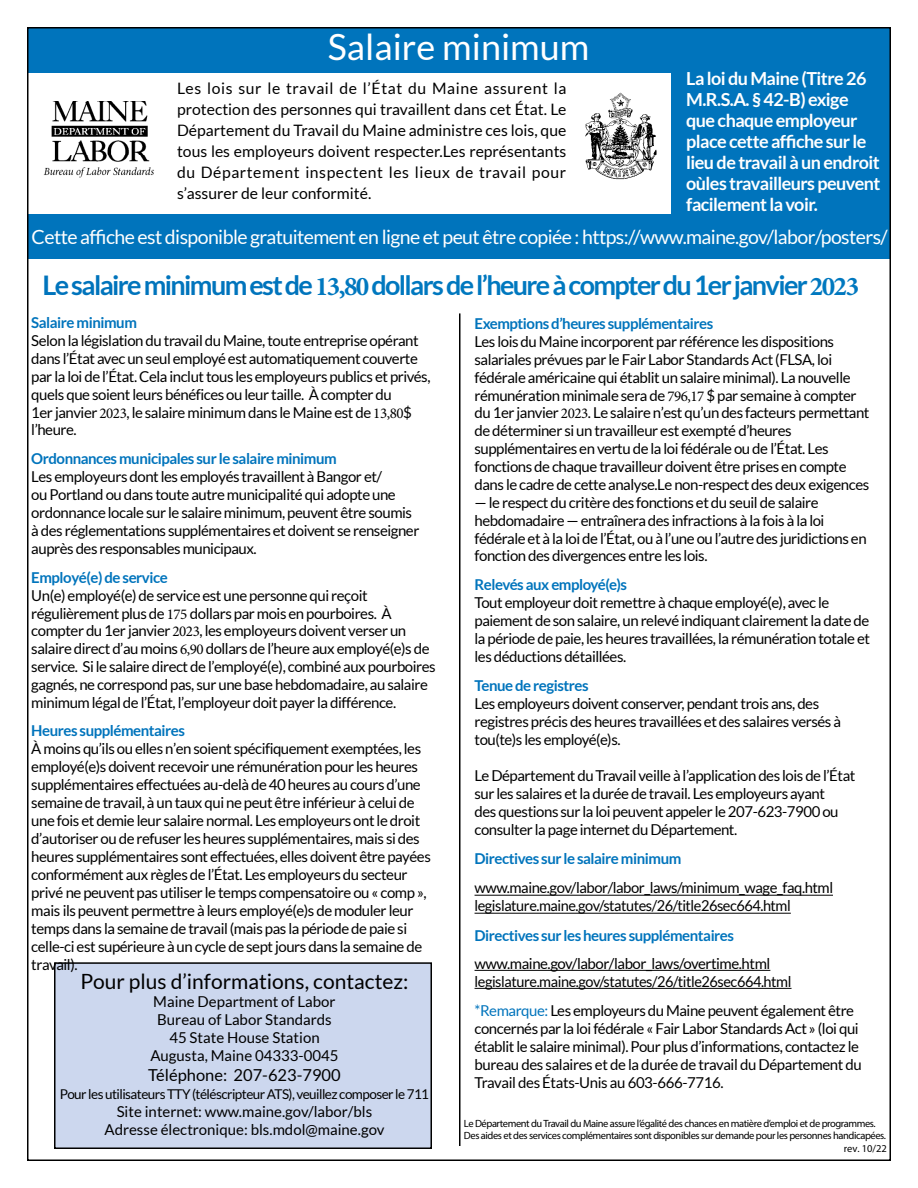
<style>
.page{position:relative;width:918px;height:1188px;background:#fff}
.page>*{position:absolute;margin:0;border:0;box-sizing:border-box;transform-origin:0 0}
.t1{font:36px "Lato";color:#fff}
.t2{font:700 27px "Lato";letter-spacing:-.06em;color:#0078bf}
.t3{font:21px "Lato";color:#000}
.t4{font:19.5px "Lato";letter-spacing:-.03em;color:#fff}
.t5{font:700 18px/21px "Lato";letter-spacing:-.03em;color:#fff}
.t6{font:16.5px "Lato";color:#000}
.t7{font:15.75px/21px "Lato";letter-spacing:.02em;color:#000;text-align:justify}
.t8{font:15px/18px "Lato";letter-spacing:-.03em;color:#000}
.t9{font:700 15px "Lato";letter-spacing:-.03em;color:#0074bc}
.t10{font:15px/18px "Lato";color:#000;text-align:center}
.t11{font:13.5px "Lato";letter-spacing:-.04em;color:#000}
.t12{font:10.5px/12.6px "Myriad Pro";letter-spacing:-.04em;color:#000}
.s1{color:#0074bc}
.s2{font-family:"Minion Pro"}
</style>
<div class="page">
<div style="left:28px;top:28px;width:862px;height:231px;background:#0074bc"></div>
<div style="left:55px;top:963px;width:376px;height:185px;background:#ccd7ee"></div>
<div style="left:54px;top:962px;width:378px;height:187px;border:2px solid #000"></div>
<hr style="left:459px;top:313px;width:1px;height:833px;background:#000">
<div style="left:28px;top:74px;width:643px;height:140px;background:#fff"></div>
<img style="left:43px;top:101px;width:111px;height:77px">
<img style="left:585px;top:92px;width:72px;height:88px">
<hr style="left:475px;top:970px;width:295px;height:1px;background:#000">
<hr style="left:475px;top:988px;width:317px;height:1px;background:#000">
<hr style="left:475px;top:913px;width:316px;height:1px;background:#000">
<hr style="left:475px;top:895px;width:358px;height:1px;background:#000">
<h1 class="t1" style="left:328px;top:27px;width:263px">Salaire minimum</h1>
<p class="t7" style="left:177px;top:78px;width:391px">Les lois sur le travail de l’État du Maine assurent la protection des personnes qui travaillent dans cet État. Le Département du Travail du Maine administre ces lois, que tous les employeurs doivent respecter.Les représentants du Département inspectent les lieux de travail pour s’assurer de leur conformité.</p>
<p class="t5" style="left:686px;top:68px;width:196px">La loi du Maine (Titre 26<br>M.R.S.A. § 42-B) exige que chaque employeur place cette affiche sur le lieu de travail à un endroit oùles travailleurs peuvent facilement la voir.</p>
<h3 class="t4" style="left:32px;top:226px;width:858px">Cette affiche est disponible gratuitement en ligne et peut être copiée : https://www.maine.gov/labor/posters/</h3>
<h2 class="t2" style="left:43px;top:270px;width:818px"><span class="s1">Le salaire minimum est de</span><span class="s2">13,80</span> dollars de l’heure à compter du 1er janvier <span class="s2">2023</span></h2>
<p class="t9" style="left:475px;top:314px;width:240px">Exemptions d’heures supplémentaires</p>
<p class="t8" style="left:475px;top:332px;width:396px">Les lois du Maine incorporent par référence les dispositions salariales prévues par le Fair Labor Standards Act (FLSA, loi fédérale américaine qui établit un salaire minimal). La nouvelle rémunération minimale sera de <span class="s2">796,17</span> $ par semaine à compter du 1er janvier <span class="s2">2023</span>. Le salaire n’est qu’un des facteurs permettant de déterminer si un travailleur est exempté d’heures supplémentaires en vertu de la loi fédérale ou de l’État. Les fonctions de chaque travailleur doivent être prises en compte dans le cadre de cette analyse.Le non-respect des deux exigences</p>
<p class="t8" style="left:475px;top:493px;width:394px">— le respect du critère des fonctions et du seuil de salaire hebdomadaire — entraînera des infractions à la fois à la loi fédérale et à la loi de l’État, ou à l’une ou l’autre des juridictions en fonction des divergences entre les lois.</p>
<p class="t9" style="left:475px;top:576px;width:154px">Relevés aux employé(e)s</p>
<p class="t8" style="left:475px;top:594px;width:397px">Tout employeur doit remettre à chaque employé(e), avec le paiement de son salaire, un relevé indiquant clairement la date de la période de paie, les heures travaillées, la rémunération totale et les déductions détaillées.</p>
<p class="t9" style="left:475px;top:677px;width:116px">Tenue de registres</p>
<p class="t8" style="left:475px;top:695px;width:368px">Les employeurs doivent conserver, pendant trois ans, des registres précis des heures travaillées et des salaires versés à tou(te)s les employé(e)s.</p>
<p class="t8" style="left:475px;top:767px;width:382px">Le Département duTravail veille à l’application des lois de l’État sur les salaires et la durée de travail. Les employeurs ayant<br>des questions sur la loi peuvent appeler le 207-623-7900 ou consulter la page internet du Département.</p>
<p class="t9" style="left:475px;top:850px;width:208px">Directives sur le salaire minimum</p>
<p class="t8" style="left:475px;top:878px;width:360px">www.maine.gov/labor/labor_laws/minimum_wage_faq.html legislature.maine.gov/statutes/26/title26sec664.html</p>
<p class="t9" style="left:475px;top:926px;width:261px">Directives sur les heures supplémentaires</p>
<p class="t8" style="left:475px;top:955px;width:319px">www.maine.gov/labor/labor_laws/overtime.html legislature.maine.gov/statutes/26/title26sec664.html</p>
<p class="t8" style="left:475px;top:1002px;width:389px"><span class="s1">*Remarque:</span> Les employeurs du Maine peuvent également être concernés par la loi fédérale « Fair Labor Standards Act » (loi qui établit le salaire minimal). Pour plus d’informations, contactez le bureau des salaires et de la durée de travail du Département du Travail des États-Unis au 603-666-7716.</p>
<p class="t9" style="left:31px;top:314px;width:107px">Salaire minimum</p>
<p class="t8" style="left:31px;top:332px;width:401px">Selon la législation du travail du Maine, toute entreprise opérant dans l’État avec un seul employé est automatiquement couverte par la loi de l’État. Cela inclut tous les employeurs publics et privés, quels que soient leurs bénéfices ou leur taille. À compter du<br>1er janvier <span class="s2">2023</span>, le salaire minimum dans le Maine est de <span class="s2">13,80</span>$ l’heure.</p>
<p class="t9" style="left:31px;top:450px;width:307px">Ordonnances municipales sur le salaire minimum</p>
<p class="t8" style="left:31px;top:467px;width:390px">Les employeurs dont les employés travaillent à Bangor et/<br>ou Portland ou dans toute autre municipalité qui adopte une ordonnance locale sur le salaire minimum, peuvent être soumis à des réglementations supplémentaires et doivent se renseigner auprès des responsables municipaux.</p>
<p class="t9" style="left:31px;top:569px;width:138px">Employé(e) de service</p>
<p class="t8" style="left:31px;top:586px;width:406px">Un(e) employé(e) de service est une personne qui reçoit régulièrement plus de <span class="s2">175</span> dollars par mois en pourboires. À compter du 1er janvier <span class="s2">2023</span>, les employeurs doivent verser un salaire direct d’au moins <span class="s2">6,90</span> dollars de l’heure aux employé(e)s de service. Si le salaire direct de l’employé(e), combiné aux pourboires gagnés, ne correspond pas, sur une base hebdomadaire, au salaire minimum légal de l’État, l’employeur doit payer la différence.</p>
<p class="t9" style="left:31px;top:722px;width:155px">Heures supplémentaires</p>
<p class="t8" style="left:31px;top:740px;width:401px">À moins qu’ils ou elles n’en soient spécifiquement exemptées, les employé(e)s doivent recevoir une rémunération pour les heures supplémentaires effectuées au-delà de 40 heures au cours d’une semaine de travail, à un taux qui ne peut être inférieur à celui de une fois et demie leur salaire normal. Les employeurs ont le droit d’autoriser ou de refuser les heures supplémentaires, mais si des heures supplémentaires sont effectuées, elles doivent être payées conformément aux règles de l’État. Les employeurs du secteur privé ne peuvent pas utiliser le temps compensatoire ou « comp », mais ils peuvent permettre à leurs employé(e)s de moduler leur temps dans la semaine de travail (mais pas la période de paie si celle-ci est supérieure à un cycle de sept jours dans la semaine de travail).</p>
<h3 class="t3" style="left:81px;top:970px;width:329px">Pour plus d’informations, contactez:</h3>
<p class="t10" style="left:150px;top:993px;width:190px">Maine Department of Labor<br>Bureau of Labor Standards<br>45 State House Station<br>Augusta, Maine 04333-0045</p>
<p class="t6" style="left:148px;top:1066px;width:194px">Téléphone: 207-623-7900</p>
<p class="t11" style="left:60px;top:1087px;width:371px">Pour les utilisateurs TTY (téléscripteur ATS), veuillez composer le 711</p>
<p class="t10" style="left:105px;top:1103px;width:282px">Site internet: www.maine.gov/labor/bls<br>Adresse électronique: bls.mdol@maine.gov</p>
<p class="t12" style="left:464px;top:1117px;width:424px">Le Département du Travail du Maine assure l’égalité des chances en matière d’emploi et de programmes.<br>Des aides et des services complémentaires sont disponibles sur demande pour les personnes handicapées.</p>
<p class="t12" style="left:844px;top:1142px;width:45px">rev. 10/22</p>
</div>
